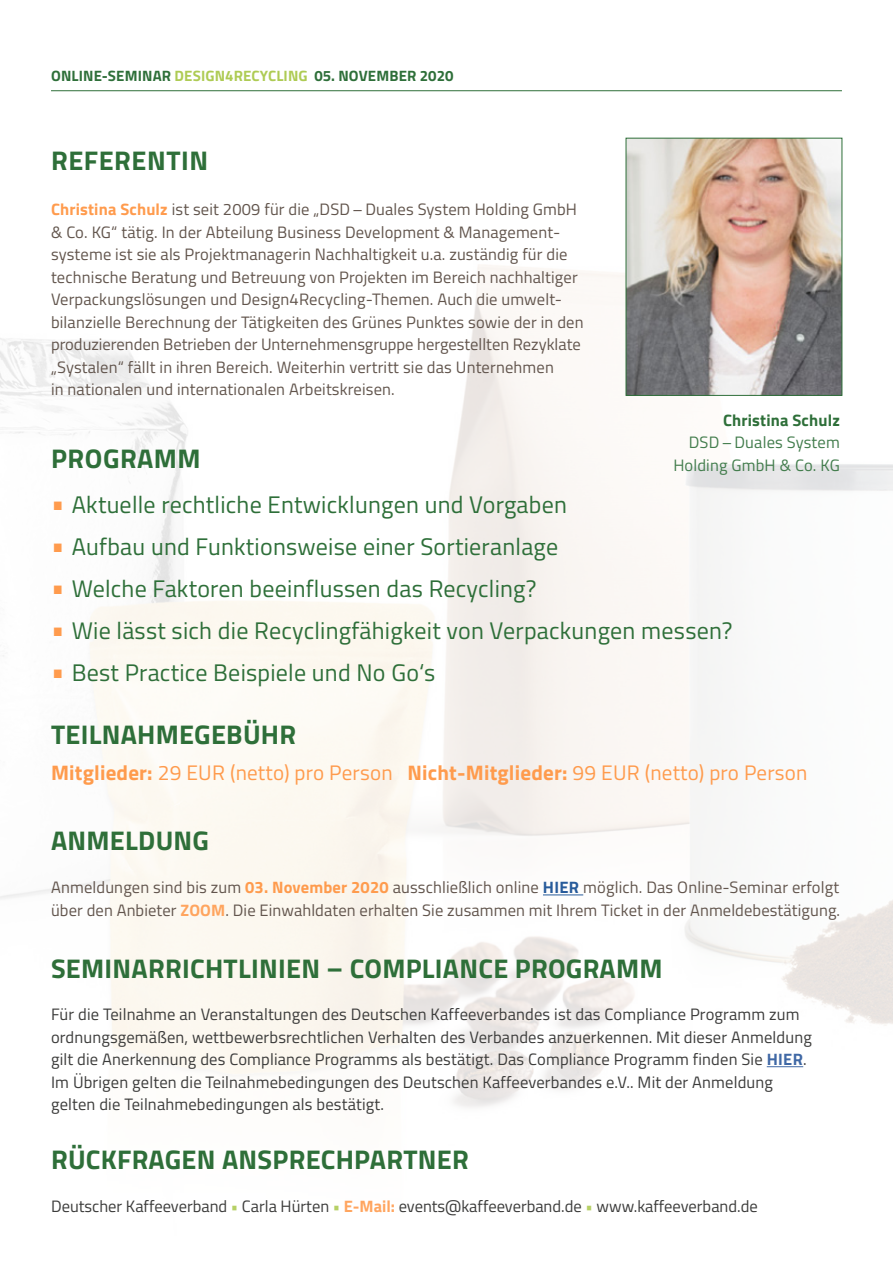
<style>
.page{position:relative;width:893px;height:1263px;background:#fff}
.page>*{position:absolute;margin:0;border:0;box-sizing:border-box;transform-origin:0 0}
.t1{font:800 27px "Titillium Text";letter-spacing:.01em;color:#2e6f39}
.t2{font:700 27px "Titillium Web";letter-spacing:.02em;color:#2e6f39}
.t3{font:24px "Titillium Web";letter-spacing:.01em;color:#2e6f39}
.t4{font:21px "Titillium Web";letter-spacing:.01em;color:#ff9b4d}
.t5{font:16.5px/22.5px "Titillium Web";letter-spacing:.01em;color:#62554d}
.t6{font:16.5px/22.5px "Titillium Web";letter-spacing:.01em;color:#3c3c3b}
.t7{font:16.5px/22.5px "Titillium Web";letter-spacing:.01em;color:#437d4d;text-align:right}
.t8{font:700 16.5px "Titillium Web";letter-spacing:.01em;color:#2e6f39}
.t9{font:700 15px "Titillium Web";letter-spacing:.01em;color:#2e6f39}
.s1{color:#aecb54}
.s2{font-weight:700;color:#ff9b4d}
.s3{font-family:"Titillium Text";font-weight:800;font-size:30px;color:#ff9b4d}
.s4{font-weight:700}
.s5{font-weight:700;color:#275b9b}
.s6{font-weight:700;color:#ffa55f}
.s7{font-weight:700;color:#3f68a5}
.s8{font-family:"Titillium Text";font-weight:800;color:#b6d065}
</style>
<div class="page">
<hr style="left:543px;top:895px;width:40px;height:1px;background:#275b9b">
<hr style="left:767px;top:1066px;width:36px;height:1px;background:#3f68a5">
<hr style="left:51px;top:90px;width:791px;height:1px;background:#2e6f39">
<img style="left:628px;top:140px;width:212px;height:254px">
<div style="left:626px;top:138px;width:216px;height:258px;border:1px solid #2e6f39"></div>
<p class="t9" style="left:51px;top:64px;width:404px">ONLINE-SEMINAR <span class="s1">DESIGN4RECYCLING</span> 05. NOVEMBER 2020</p>
<h1 class="t2" style="left:51px;top:140px;width:158px">REFERENTIN</h1>
<p class="t5" style="left:51px;top:198px;width:534px"><span class="s2">Christina Schulz</span> ist seit 2009 für die „DSD–Duales System Holding GmbH &amp; Co. KG“ tätig. In der Abteilung Business Development &amp; Management&shy;systeme ist sie als Projektmanagerin Nachhaltigkeit u.a. zuständig für die technische Beratung und Betreuung von Projekten im Bereich nachhaltiger Verpackungslösungen und Design4Recycling-Themen. Auch die umwelt&shy;bilanzielle Berechnung der Tätigkeiten des Grünes Punktes sowie der in den produzierenden Betrieben der Unternehmensgruppe hergestellten Rezyklate „Systalen“ fällt in ihren Bereich. Weiterhin vertritt sie das Unternehmen<br>in nationalen und internationalen Arbeitskreisen.</p>
<h1 class="t2" style="left:51px;top:438px;width:151px">PROGRAMM</h1>
<p class="t8" style="left:723px;top:407px;width:118px">Christina Schulz</p>
<p class="t7" style="left:673px;top:431px;width:168px">DSD–Duales System<br>Holding GmbH &amp; Co. KG</p>
<h2 class="t3" style="left:51px;top:487px;width:517px"><span class="s3">•</span> Aktuelle rechtliche Entwicklungen und Vorgaben</h2>
<h2 class="t3" style="left:51px;top:529px;width:509px"><span class="s3">•</span> Aufbau und Funktionsweise einer Sortieranlage</h2>
<h2 class="t3" style="left:51px;top:571px;width:487px"><span class="s3">•</span> Welche Faktoren beeinflussen das Recycling?</h2>
<h2 class="t3" style="left:51px;top:613px;width:683px"><span class="s3">•</span> Wie lässt sich die Recyclingfähigkeit von Verpackungen messen?</h2>
<h2 class="t3" style="left:51px;top:655px;width:386px"><span class="s3">•</span> Best Practice Beispiele und No Go‘s</h2>
<h1 class="t1" style="left:51px;top:714px;width:247px">TEILNAHMEGEBÜHR</h1>
<p class="t4" style="left:51px;top:757px;width:758px"><span class="s4">Mitglieder:</span> 29 EUR (netto) pro Person <span class="s4">Nicht-Mitglieder:</span> 99 EUR (netto) pro Person</p>
<h1 class="t1" style="left:51px;top:820px;width:160px">ANMELDUNG</h1>
<p class="t5" style="left:51px;top:875px;width:791px">Anmeldungen sind bis zum <span class="s2">03. November 2020</span> ausschließlich online <span class="s5">HIER</span> möglich. Das Online-Seminar erfolgt über den Anbieter <span class="s6">ZOOM</span>. Die Einwahldaten erhalten Sie zusammen mit Ihrem Ticket in der Anmeldebestätigung.</p>
<h1 class="t1" style="left:51px;top:948px;width:613px">SEMINARRICHTLINIEN – COMPLIANCE PROGRAMM</h1>
<p class="t6" style="left:51px;top:1002px;width:762px">Für die Teilnahme an Veranstaltungen des Deutschen Kaffeeverbandes ist das Compliance Programm zum ordnungsgemäßen, wettbewerbsrechtlichen Verhalten des Verbandes anzuerkennen. Mit dieser Anmeldung gilt die Anerkennung des Compliance Programms als bestätigt. Das Compliance Programm finden Sie <span class="s7">HIER</span>.<br>Im Übrigen gelten die Teilnahmebedingungen des Deutschen Kaffeeverbandes e.V.. Mit der Anmeldung gelten die Teilnahmebedingungen als bestätigt.</p>
<h1 class="t1" style="left:51px;top:1139px;width:419px">RÜCKFRAGEN ANSPRECHPARTNER</h1>
<p class="t6" style="left:51px;top:1194px;width:708px">Deutscher Kaffeeverband <span class="s8">•</span> Carla Hürten <span class="s8">•</span> <span class="s6">E-Mail:</span> events@kaffeeverband.de <span class="s8">•</span> www.kaffeeverband.de</p>
</div>
